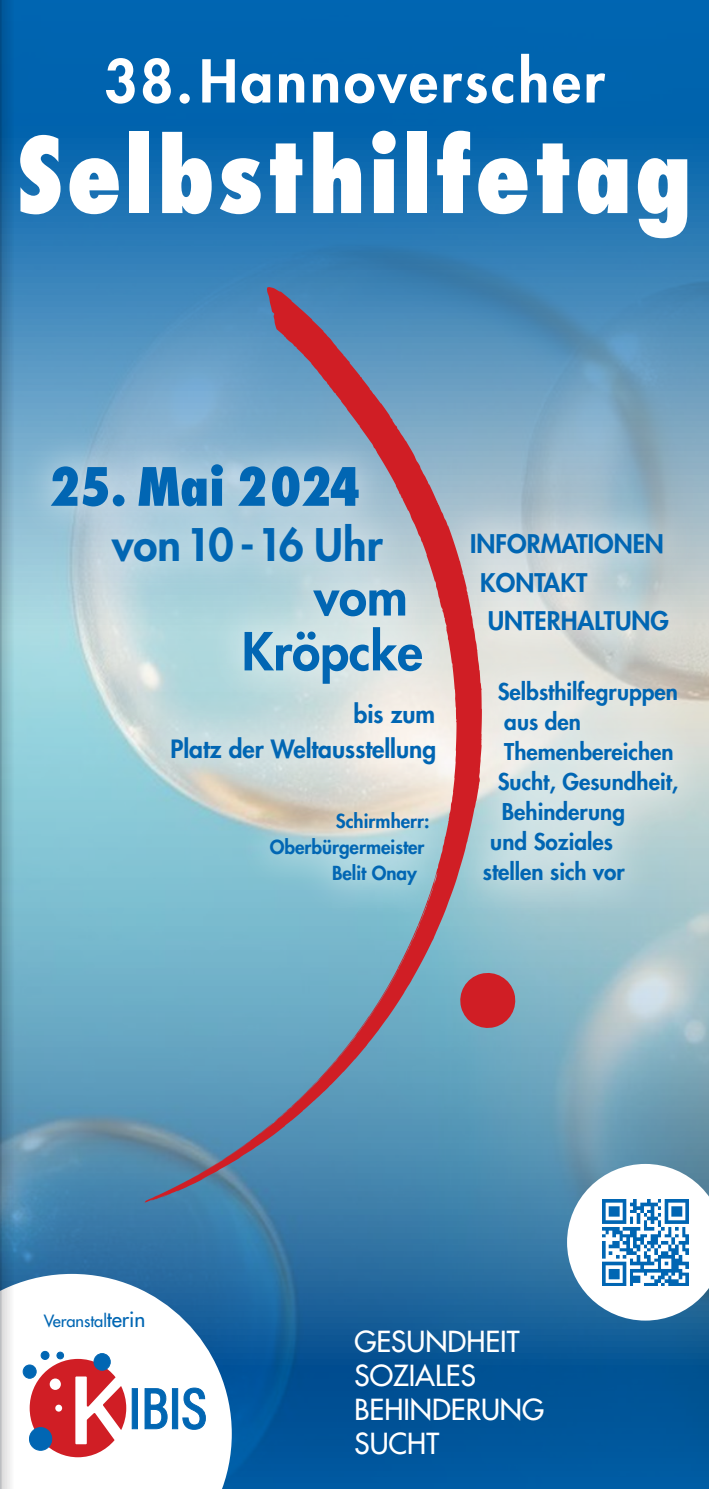
<style>
.page{position:relative;width:709px;height:1489px;background:#fff}
.page>*{position:absolute;margin:0;border:0;box-sizing:border-box;transform-origin:0 0}
.t1{font:800 condensed 101.75px "Futura";letter-spacing:.02em;color:#fff}
.t2{font:800 57.5px "Futura";letter-spacing:.05em;color:#fff}
.t3{font:800 condensed 51.25px "Futura";color:#0166b3}
.t4{font:800 51px "Futura";color:#0166b3}
.t5{font:800 43.75px "Futura";color:#0166b3}
.t6{font:28.25px "Futura";color:#fff}
.t7{font:800 25px "Futura";color:#0166b3}
.t8{font:800 24.5px "Futura";color:#0166b3}
.t9{font:800 22.5px "Futura";color:#0166b3}
.t10{font:800 18.75px "Futura";color:#0166b3}
.t11{font:16.5px "Futura";letter-spacing:-.005em;color:#0166b3}
.s1{font-size:21px}
</style>
<div class="page">
<img style="left:15px;top:0;width:694px;height:1488px">
<div style="left:434px;top:494px;width:275px;height:425px;background:#fff;opacity:.47"></div>
<div style="left:15px;top:427px;width:458px;height:374px;background:#fff;opacity:.47"></div>
<svg style="left:567px;top:1163px;width:142px;height:157px"></svg>
<img style="left:602px;top:1199px;width:86px;height:85px">
<svg style="left:143px;top:287px;width:339px;height:916px;background:#94aec0"></svg>
<svg style="left:457px;top:969px;width:61px;height:61px;background:#b0545f"></svg>
<svg style="left:15px;top:1273px;width:217px;height:215px"></svg>
<svg style="left:30px;top:1358px;width:96px;height:98px"></svg>
<div style="left:50px;top:1378px;width:11px;height:11px;background:#fff;border-radius:50%"></div>
<div style="left:55px;top:1404px;width:7px;height:7px;background:#fff;border-radius:50%"></div>
<div style="left:23px;top:1364px;width:13px;height:14px;background:#0166b3;border:1px solid #0166b3;border-radius:50%"></div>
<svg style="left:132px;top:1388px;width:6px;height:40px"></svg>
<svg style="left:144px;top:1387px;width:24px;height:41px"></svg>
<svg style="left:172px;top:1388px;width:6px;height:40px"></svg>
<svg style="left:182px;top:1387px;width:24px;height:42px"></svg>
<div style="left:94px;top:1353px;width:16px;height:17px;background:#0166b3;border:1px solid #0166b3;border-radius:50%"></div>
<div style="left:29px;top:1427px;width:23px;height:23px;background:#0166b3;border:1px solid #0166b3;border-radius:50%"></div>
<div style="left:41px;top:1350px;width:8px;height:9px;background:#0166b3;border:1px solid #0166b3;border-radius:50%"></div>
<div style="left:57px;top:1351px;width:7px;height:7px;background:#0166b3;border:1px solid #0166b3;border-radius:50%"></div>
<div style="left:0;top:0;width:15px;height:1488px;background:#231f20;opacity:.81"></div>
<hr style="left:0;top:0;width:1px;height:1488px;background:#d1d2d4">
<p class="t2" style="left:104px;top:43px;width:502px">38. Hannoverscher</p>
<p class="t1" style="left:16px;top:111px;width:678px">Selbsthilfetag</p>
<p class="t3" style="left:49px;top:454px;width:313px">25. Mai 2024</p>
<p class="t5" style="left:112px;top:515px;width:272px">von 10 -16 Uhr</p>
<p class="t4" style="left:314px;top:562px;width:95px">vom</p>
<p class="t4" style="left:242px;top:617px;width:182px">Kröpcke</p>
<p class="t8" style="left:353px;top:698px;width:83px">bis zum</p>
<p class="t8" style="left:170px;top:732px;width:267px">Platz der Weltausstellung</p>
<p class="t10" style="left:336px;top:808px;width:95px">Schirmherr:</p>
<p class="t10" style="left:270px;top:834px;width:156px">Oberbürgermeister</p>
<p class="t10" style="left:332px;top:860px;width:86px">Belit Onay</p>
<p class="t7" style="left:470px;top:526px;width:195px">INFORMATIONEN</p>
<p class="t7" style="left:480px;top:565px;width:108px">KONTAKT</p>
<p class="t7" style="left:488px;top:604px;width:183px">UNTERHALTUNG</p>
<p class="t9" style="left:498px;top:677px;width:182px">Selbsthilfegruppen</p>
<p class="t9" style="left:504px;top:707px;width:78px">aus den</p>
<p class="t9" style="left:504px;top:737px;width:171px">Themenbereichen</p>
<p class="t9" style="left:498px;top:767px;width:182px">Sucht, Gesundheit,</p>
<p class="t9" style="left:502px;top:797px;width:125px">Behinderung</p>
<p class="t9" style="left:490px;top:827px;width:124px">und Soziales</p>
<p class="t9" style="left:483px;top:857px;width:143px">stellen sich vor</p>
<p class="t11" style="left:44px;top:1310px;width:103px">Veranstal<span class="s1">terin</span></p>
<p class="t6" style="left:354px;top:1322px;width:167px">GESUNDHEIT</p>
<p class="t6" style="left:354px;top:1356px;width:123px">SOZIALES</p>
<p class="t6" style="left:354px;top:1390px;width:191px">BEHINDERUNG</p>
<p class="t6" style="left:354px;top:1424px;width:86px">SUCHT</p>
</div>
